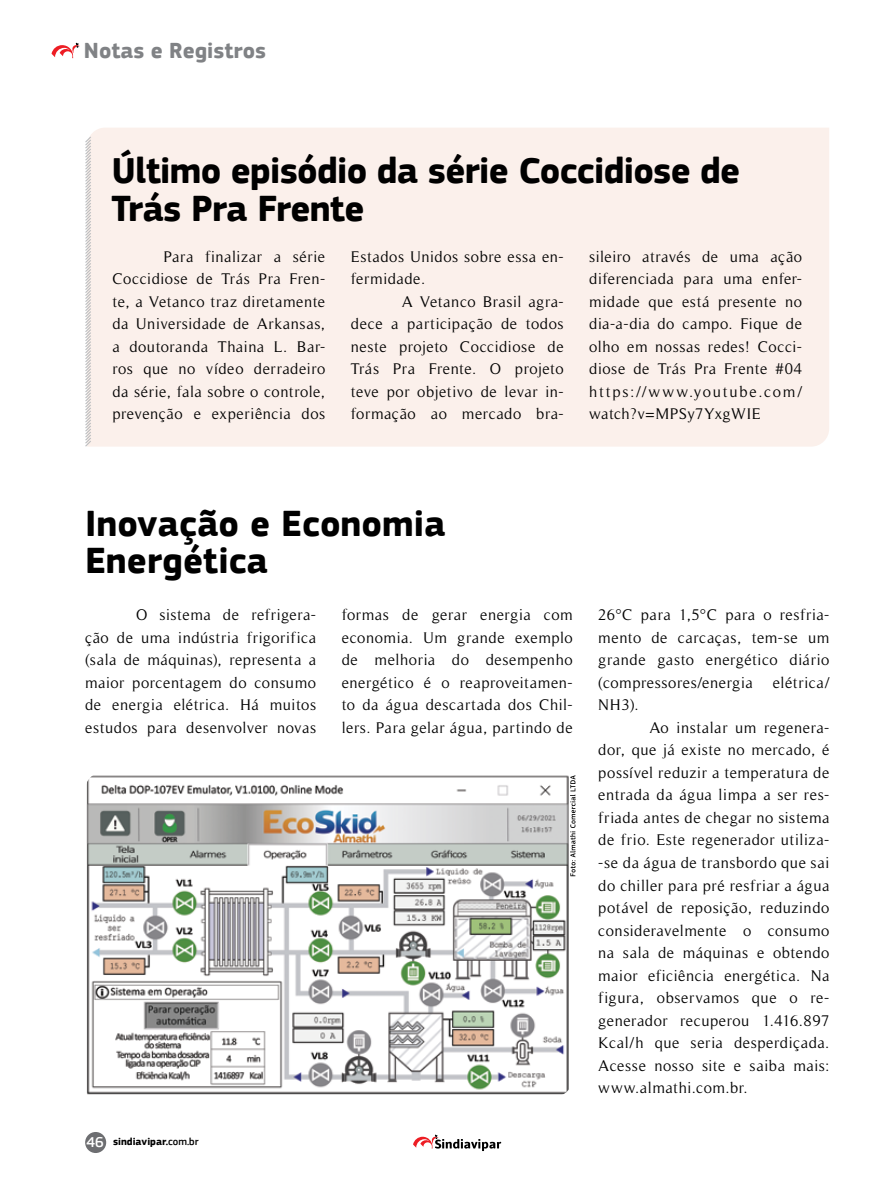
<style>
.page{position:relative;width:893px;height:1191px;background:#fff}
.page>*{position:absolute;margin:0;border:0;box-sizing:border-box;transform-origin:0 0}
.t1{font:700 37.5px/37.5px "PF Square Sans Pro";letter-spacing:-.02em;color:#000}
.t2{font:700 37.5px/37.5px "PF Square Sans Pro";color:#000}
.t3{font:700 22.5px "PF Square Sans Pro";color:#808285}
.t4{font:15.75px/22.5px "Timeless";letter-spacing:.035em;color:#000;text-align:justify}
.t5{font:700 10.5px "PF Square Sans Pro";color:#000}
.s1{font-weight:500;font-size:15px;color:#fff}
.s2{font-weight:500}
</style>
<div class="page">
<div style="left:91px;top:128px;width:738px;height:318px;background:#fbf0eb"></div>
<svg style="left:85px;top:135px;width:7px;height:312px;background:#e2dfdd"></svg>
<svg style="left:52px;top:43px;width:28px;height:15px"></svg>
<img style="left:86px;top:775px;width:486px;height:320px">
<svg style="left:570px;top:775px;width:5px;height:101px"></svg>
<div style="left:85px;top:1132px;width:21px;height:21px;background:#6d6e71;border-radius:50%"></div>
<svg style="left:413px;top:1134px;width:88px;height:17px"></svg>
<h2 class="t3" style="left:84px;top:37px;width:184px">Notas e Registros</h2>
<h1 class="t1" style="left:111px;top:153px;width:630px">Último episódio da série Coccidiose de<br>Trás Pra Frente</h1>
<p class="t4" style="left:112px;top:245px;width:214px;text-indent:51px">Para finalizar a série Coccidiose de Trás Pra Fren&shy;te, a Vetanco traz diretamente da Universidade de Arkansas, a doutoranda Thaina L. Bar&shy;ros que no vídeo derradeiro da série, fala sobre o controle, prevenção e experiência dos</p>
<p class="t4" style="left:351px;top:245px;width:214px">Estados Unidos sobre essa en&shy;fermidade.</p>
<p class="t4" style="left:589px;top:245px;width:214px">sileiro através de uma ação diferenciada para uma enfer&shy;midade que está presente no dia-a-dia do campo. Fique de olho em nossas redes! Cocci&shy;diose de Trás Pra Frente #04 https://www.youtube.com/ watch?v=MPSy7YxgWIE</p>
<p class="t4" style="left:351px;top:290px;width:214px;text-indent:51px">A Vetanco Brasil agra&shy;dece a participação de todos neste projeto Coccidiose de Trás Pra Frente. O projeto teve por objetivo de levar in&shy;formação ao mercado bra-</p>
<h1 class="t2" style="left:85px;top:506px;width:362px">Inovação e Economia<br>Energética</h1>
<p class="t4" style="left:85px;top:604px;width:233px;text-indent:51px">O sistema de refrigera&shy;ção de uma indústria frigorifica (sala de máquinas), representa a maior porcentagem do consumo de energia elétrica. Há muitos estudos para desenvolver novas</p>
<p class="t4" style="left:342px;top:604px;width:233px">formas de gerar energia com economia. Um grande exemplo de melhoria do desempenho energético é o reaproveitamen&shy;to da água descartada dos Chil&shy;lers. Para gelar água, partindo de</p>
<p class="t4" style="left:598px;top:604px;width:233px">26°C para 1,5°C para o resfria&shy;mento de carcaças, tem-se um grande gasto energético diário (compressores/energia</p>
<p class="t4" style="left:773px;top:671px;width:58px">elétrica/</p>
<p class="t4" style="left:598px;top:694px;width:42px">NH3).</p>
<p class="t4" style="left:598px;top:716px;width:233px;text-indent:51px">Ao instalar um regenera&shy;dor, que já existe no mercado, é possível reduzir a temperatura de entrada da água limpa a ser res&shy;friada antes de chegar no sistema de frio. Este regenerador utiliza--se da água de transbordo que sai do chiller para pré resfriar a água potável de reposição, reduzindo consideravelmente o consumo na sala de máquinas e obtendo maior eficiência energética. Na figura, observamos que o re&shy;generador recuperou 1.416.897<br>Kcal/h que seria desperdiçada.<br>Acesse nosso site e saiba mais: www.almathi.com.br.</p>
<p class="t5" style="left:87px;top:1135px;width:113px"><span class="s1">46</span> sindiavipar.<span class="s2">com.br</span></p>
</div>
